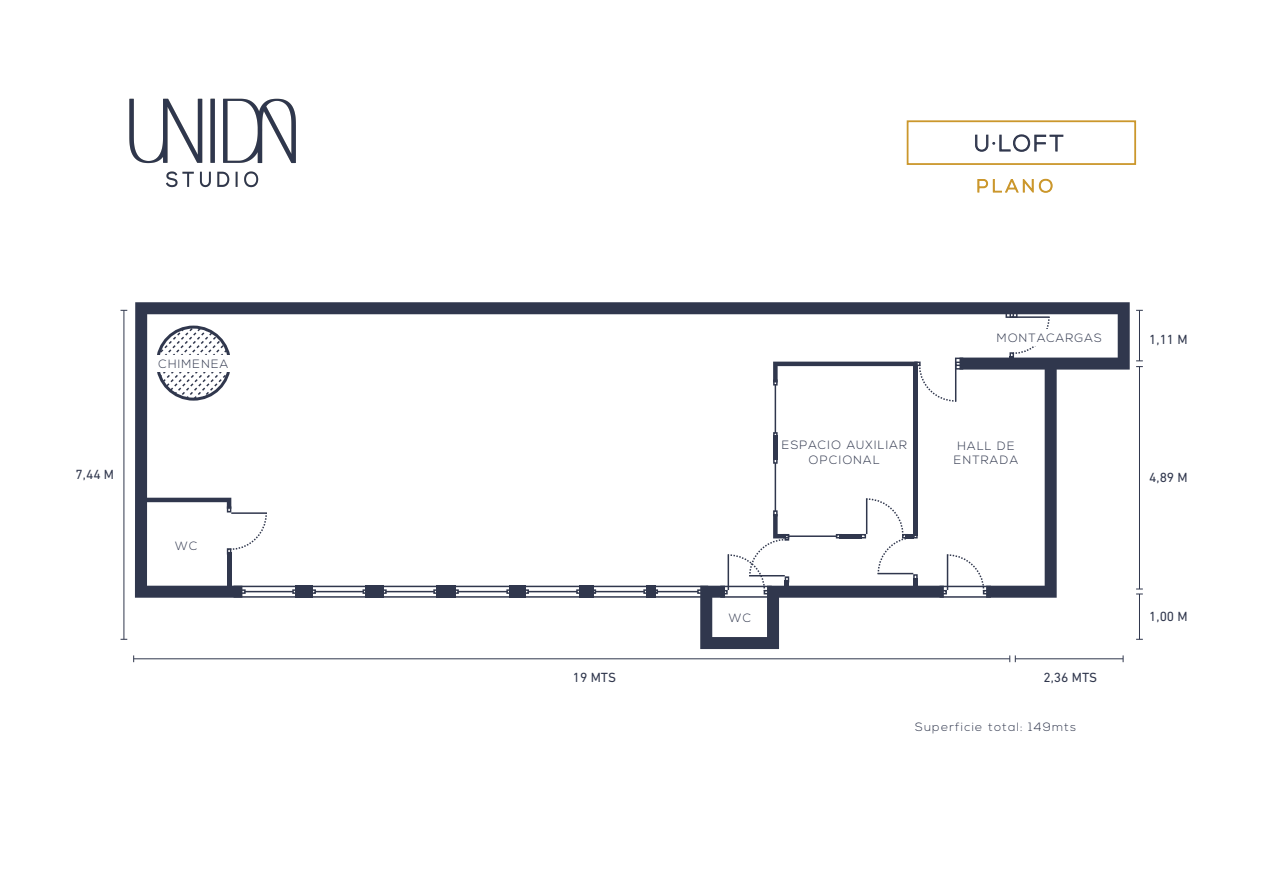
<style>
.page{position:relative;width:1265px;height:895px;background:#fff}
.page>*{position:absolute;margin:0;border:0;box-sizing:border-box;transform-origin:0 0}
.t1{font:300 22.65px "Nexa";color:#30374d}
.t2{font:13.5px "DIN Next LT Pro";color:#30374d}
.t3{font:300 12px/14.4px "Nexa";letter-spacing:.1em;color:#30374d;text-align:center}
</style>
<div class="page">
<hr style="left:134px;top:658px;width:875px;height:1px;background:#30374d">
<hr style="left:1015px;top:658px;width:108px;height:1px;background:#30374d">
<svg style="left:1009px;top:655px;width:6px;height:7px"></svg>
<hr style="left:123px;top:310px;width:1px;height:329px;background:#30374d">
<hr style="left:1139px;top:310px;width:1px;height:51px;background:#30374d">
<hr style="left:1139px;top:366px;width:1px;height:223px;background:#30374d">
<svg style="left:1136px;top:360px;width:6px;height:7px"></svg>
<hr style="left:1139px;top:594px;width:1px;height:45px;background:#30374d">
<svg style="left:1136px;top:588px;width:6px;height:6px"></svg>
<svg style="left:135px;top:302px;width:994px;height:295px"></svg>
<div style="left:646px;top:585px;width:9px;height:12px;background:#30374d"></div>
<div style="left:579px;top:585px;width:14px;height:12px;background:#30374d"></div>
<div style="left:509px;top:585px;width:17px;height:12px;background:#30374d"></div>
<div style="left:436px;top:585px;width:20px;height:12px;background:#30374d"></div>
<div style="left:365px;top:585px;width:18px;height:12px;background:#30374d"></div>
<div style="left:295px;top:585px;width:17px;height:12px;background:#30374d"></div>
<svg style="left:697px;top:315px;width:359px;height:334px"></svg>
<svg style="left:157px;top:327px;width:72px;height:72px"></svg>
<div style="left:990px;top:329px;width:116px;height:17px;background:#fff"></div>
<div style="left:153px;top:355px;width:81px;height:16px;background:#fff"></div>
<div style="left:906px;top:120px;width:229px;height:45px;border:2px solid #cb972c"></div>
<svg style="left:975px;top:134px;width:88px;height:18px"></svg>
<svg style="left:977px;top:178px;width:75px;height:15px"></svg>
<img style="left:129px;top:98px;width:167px;height:90px">
<p class="t2" style="left:76px;top:466px;width:40px">7,44 M</p>
<p class="t3" style="left:158px;top:357px;width:71px">CHIMENEA</p>
<p class="t3" style="left:175px;top:539px;width:23px">WC</p>
<h1 class="t1" style="left:974px;top:130px;width:91px">U·LOFT</h1>
<p class="t3" style="left:996px;top:331px;width:106px">MONTACARGAS</p>
<p class="t3" style="left:781px;top:438px;width:127px">ESPACIO AUXILIAR<br>OPCIONAL</p>
<p class="t3" style="left:953px;top:439px;width:66px">HALL DE<br>ENTRADA</p>
<p class="t2" style="left:1149px;top:331px;width:40px">1,11 M</p>
<p class="t2" style="left:1149px;top:469px;width:40px">4,89 M</p>
<p class="t3" style="left:729px;top:611px;width:23px">WC</p>
<p class="t2" style="left:572px;top:669px;width:45px">19 MTS</p>
<p class="t2" style="left:1043px;top:669px;width:55px">2,36 MTS</p>
<p class="t3" style="left:915px;top:719px;width:162px">Superficie total: 149mts</p>
<p class="t2" style="left:1149px;top:608px;width:40px">1,00 M</p>
</div>
